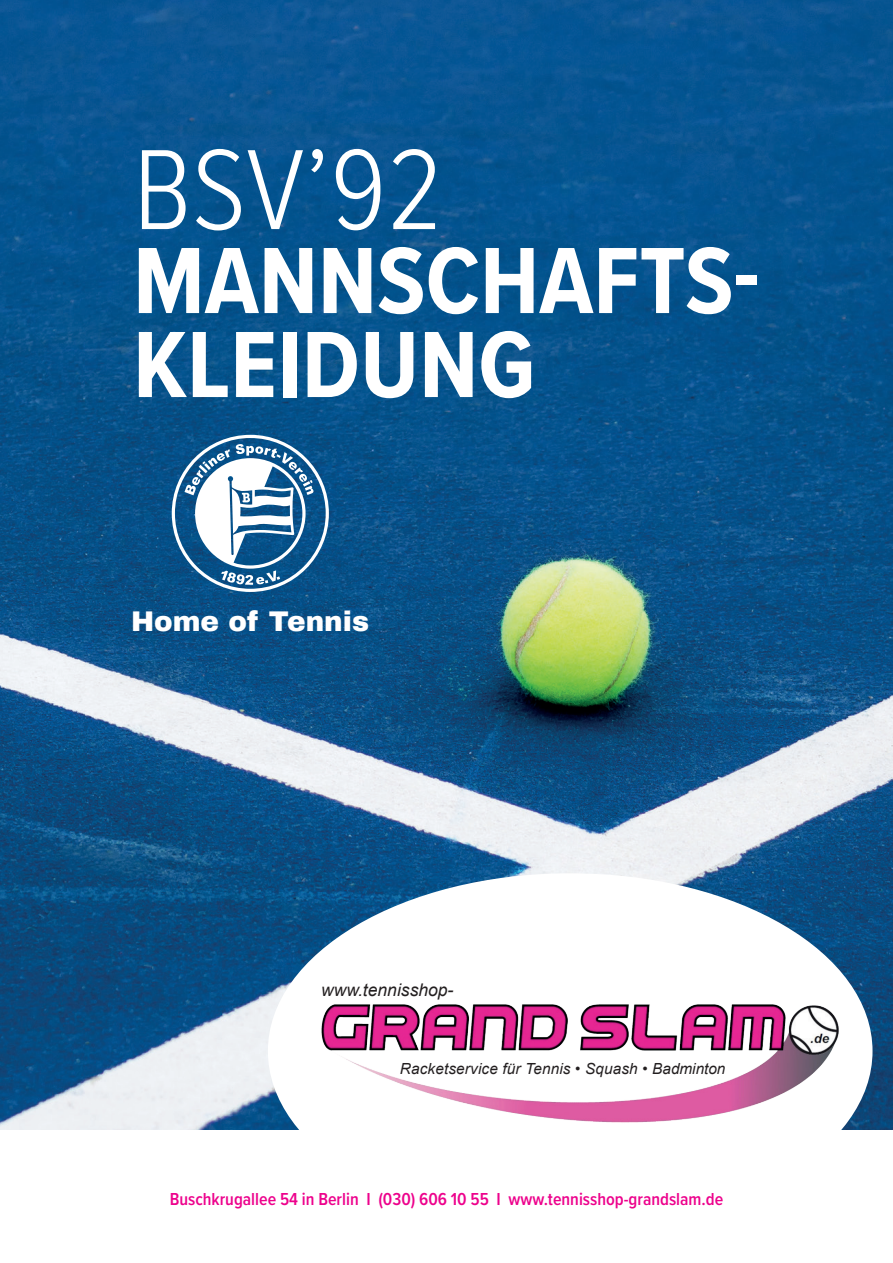
<style>
.page{position:relative;width:893px;height:1263px;background:#fff}
.page>*{position:absolute;margin:0;border:0;box-sizing:border-box;transform-origin:0 0}
.t1{font:300 118.2px "Proxima Nova Cond";color:#fff}
.t2{font:700 97.5px/84px "Proxima Nova Cond";color:#fff}
.t3{font:900 27.9px "Archivo";color:#fff}
.t4{font:600 18px "Proxima Nova Cond";color:#ed028c}
.t5{font:italic 17.55px "Arial";color:#231f20}
.t6{font:italic 15.3px "Arial";letter-spacing:.01em;color:#231f20}
</style>
<div class="page">
<img style="left:0;top:0;width:893px;height:1129px">
<div style="left:268px;top:873px;width:604px;height:356px;background:#fff;border-radius:50%"></div>
<img style="left:321px;top:958px;width:521px;height:172px">
<svg style="left:172px;top:435px;width:157px;height:157px"></svg>
<h1 class="t1" style="left:133px;top:103px;width:311px">BSV’92</h1>
<h2 class="t2" style="left:133px;top:236px;width:628px">MANNSCHAFTS-<br>KLEIDUNG</h2>
<h3 class="t3" style="left:131px;top:604px;width:240px">Home of Tennis</h3>
<p class="t5" style="left:321px;top:978px;width:134px">www.tennisshop-</p>
<p class="t6" style="left:400px;top:1059px;width:327px">Racketservice für Tennis • Squash • Badminton</p>
<p class="t4" style="left:170px;top:1186px;width:555px">Buschkrugallee 54 in Berlin I (030) 606 10 55 I www.tennisshop-grandslam.de</p>
</div>
